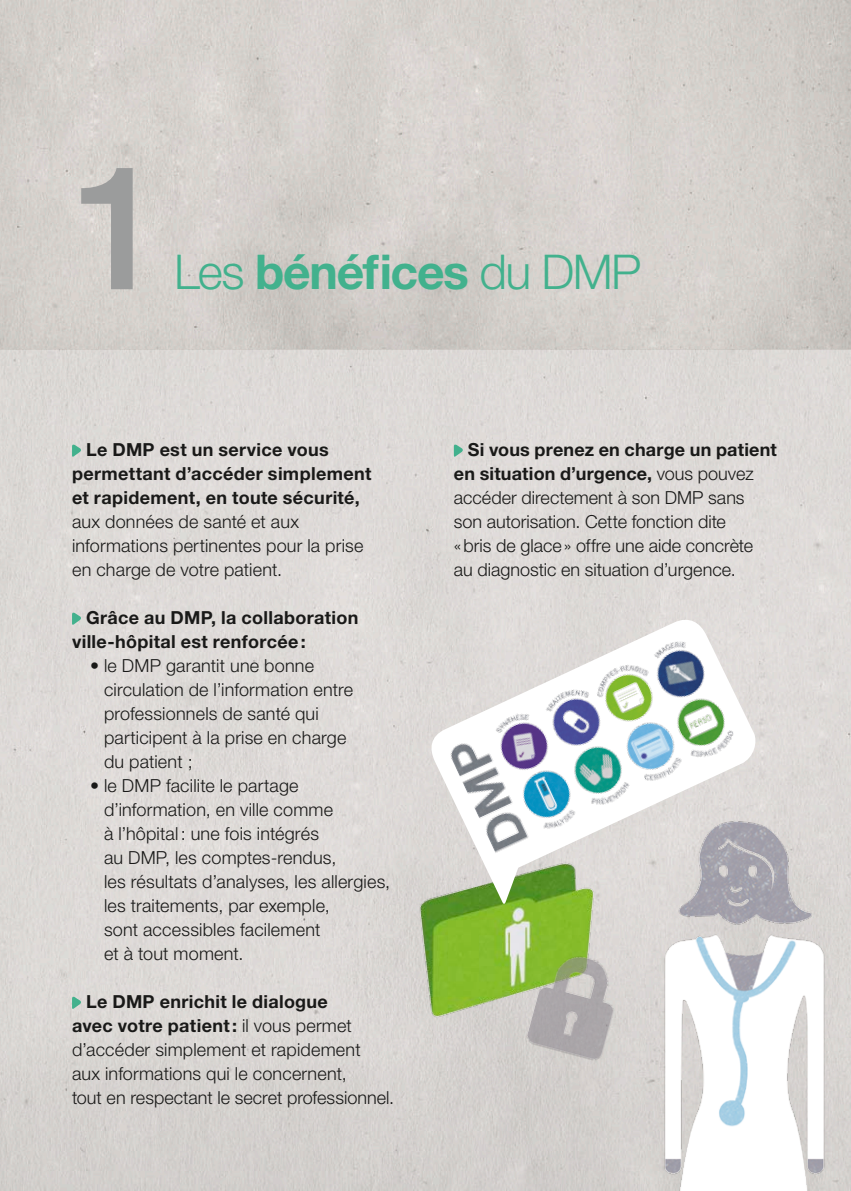
<style>
.page{position:relative;width:851px;height:1191px;background:#fff}
.page>*{position:absolute;margin:0;border:0;box-sizing:border-box;transform-origin:0 0}
.t1{font:500 173px "Helvetica Neue";color:#9b9c9c}
.t2{font:700 48px "Helvetica Neue";letter-spacing:-.025em;color:#42b18d}
.t3{font:300 18px/24px "Helvetica Neue";letter-spacing:.01em;color:#191918}
.t4{font:700 18px/24px "Helvetica Neue";letter-spacing:.02em;color:#191918}
.s1{font-weight:300}
.s2{font-weight:700}
</style>
<div class="page">
<img style="left:0;top:0;width:850px;height:1191px">
<img style="left:850px;top:349px;width:1px;height:842px">
<svg style="left:72px;top:443px;width:11px;height:14px"></svg>
<svg style="left:72px;top:611px;width:11px;height:14px"></svg>
<svg style="left:72px;top:995px;width:11px;height:14px"></svg>
<svg style="left:454px;top:443px;width:10px;height:14px"></svg>
<img style="left:420px;top:860px;width:175px;height:160px">
<svg style="left:429px;top:615px;width:328px;height:289px;background:#cdd3c1"></svg>
<img style="left:445px;top:633px;width:295px;height:225px">
<img style="left:663px;top:811px;width:165px;height:380px">
<img style="left:523px;top:947px;width:118px;height:125px">
<h1 class="t1" style="left:72px;top:124px;width:98px">1</h1>
<h2 class="t2" style="left:174px;top:242px;width:469px"><span class="s1">Les</span> bénéfices <span class="s1">du DMP</span></h2>
<p class="t4" style="left:72px;top:437px;width:301px;text-indent:14px">Le DMP est un service vous permettant d’accéder simplement et rapidement, en toute sécurité,</p>
<p class="t3" style="left:72px;top:509px;width:293px">aux données de santé et aux informations pertinentes pour la prise en charge de votre patient.</p>
<p class="t4" style="left:72px;top:605px;width:288px;text-indent:14px">Grâce au DMP, la collaboration ville-hôpital est renforcée :</p>
<p class="t3" style="left:104px;top:653px;width:251px;text-indent:-14px">• le DMP garantit une bonne circulation de l’information entre professionnels de santé qui participent à la prise en charge du patient ;</p>
<p class="t3" style="left:104px;top:773px;width:288px;text-indent:-14px">• le DMP facilite le partage d’information, en ville comme<br>à l’hôpital : une fois intégrés<br>au DMP, les comptes-rendus,<br>les résultats d’analyses, les allergies, les traitements, par exemple,<br>sont accessibles facilement<br>et à tout moment.</p>
<p class="t3" style="left:72px;top:989px;width:323px;text-indent:14px"><span class="s2">Le DMP enrichit le dialogue<br>avec votre patient :</span> il vous permet d’accéder simplement et rapidement<br>aux informations qui le concernent,<br>tout en respectant le secret professionnel.</p>
<p class="t3" style="left:454px;top:437px;width:324px;text-indent:14px"><span class="s2">Si vous prenez en charge un patient en situation d’urgence,</span> vous pouvez accéder directement à son DMP sans son autorisation. Cette fonction dite<br>« bris de glace » offre une aide concrète<br>au diagnostic en situation d’urgence.</p>
</div>
